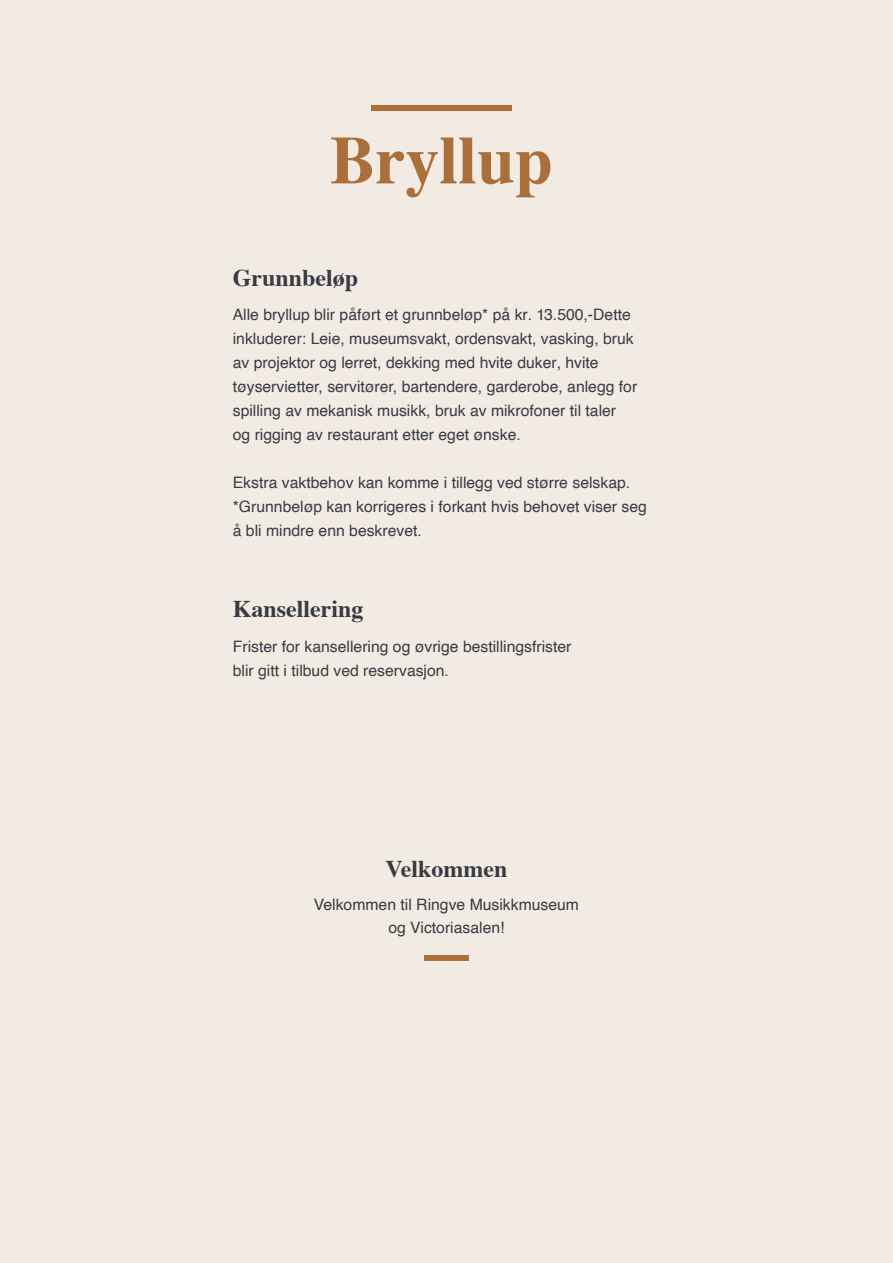
<style>
.page{position:relative;width:893px;height:1263px;background:#f2ebe3}
.page>*{position:absolute;margin:0;border:0;box-sizing:border-box;transform-origin:0 0}
.t1{font:700 67.8px "Times";color:#aa6f3a}
.t2{font:700 24px "Times";color:#373b43}
.t3{font:15.75px/24px "Helvetica";color:#373b43}
</style>
<div class="page">
<div style="left:371px;top:105px;width:140px;height:5px;background:#aa6f3a"></div>
<div style="left:424px;top:955px;width:45px;height:5px;background:#aa6f3a"></div>
<h1 class="t1" style="left:330px;top:96px;width:224px">Bryllup</h1>
<h2 class="t2" style="left:233px;top:255px;width:127px">Grunnbeløp</h2>
<p class="t3" style="left:233px;top:303px;width:406px">Alle bryllup blir påført et grunnbeløp* på kr. 13.500,-Dette inkluderer: Leie, museumsvakt, ordensvakt, vasking, bruk av projektor og lerret, dekking med hvite duker, hvite tøyservietter, servitører, bartendere, garderobe, anlegg for spilling av mekanisk musikk, bruk av mikrofoner til taler og rigging av restaurant etter eget ønske.</p>
<p class="t3" style="left:233px;top:471px;width:416px">Ekstra vaktbehov kan komme i tillegg ved større selskap. *Grunnbeløp kan korrigeres i forkant hvis behovet viser seg å bli mindre enn beskrevet.</p>
<h2 class="t2" style="left:233px;top:586px;width:132px">Kansellering</h2>
<p class="t3" style="left:233px;top:635px;width:340px">Frister for kansellering og øvrige bestillingsfrister blir gitt i tilbud ved reservasjon.</p>
<h2 class="t2" style="left:386px;top:846px;width:123px">Velkommen</h2>
<p class="t3" style="left:314px;top:894px;width:267px;line-height:22.5px;text-align:center">Velkommen til Ringve Musikkmuseum og Victoriasalen!</p>
</div>
